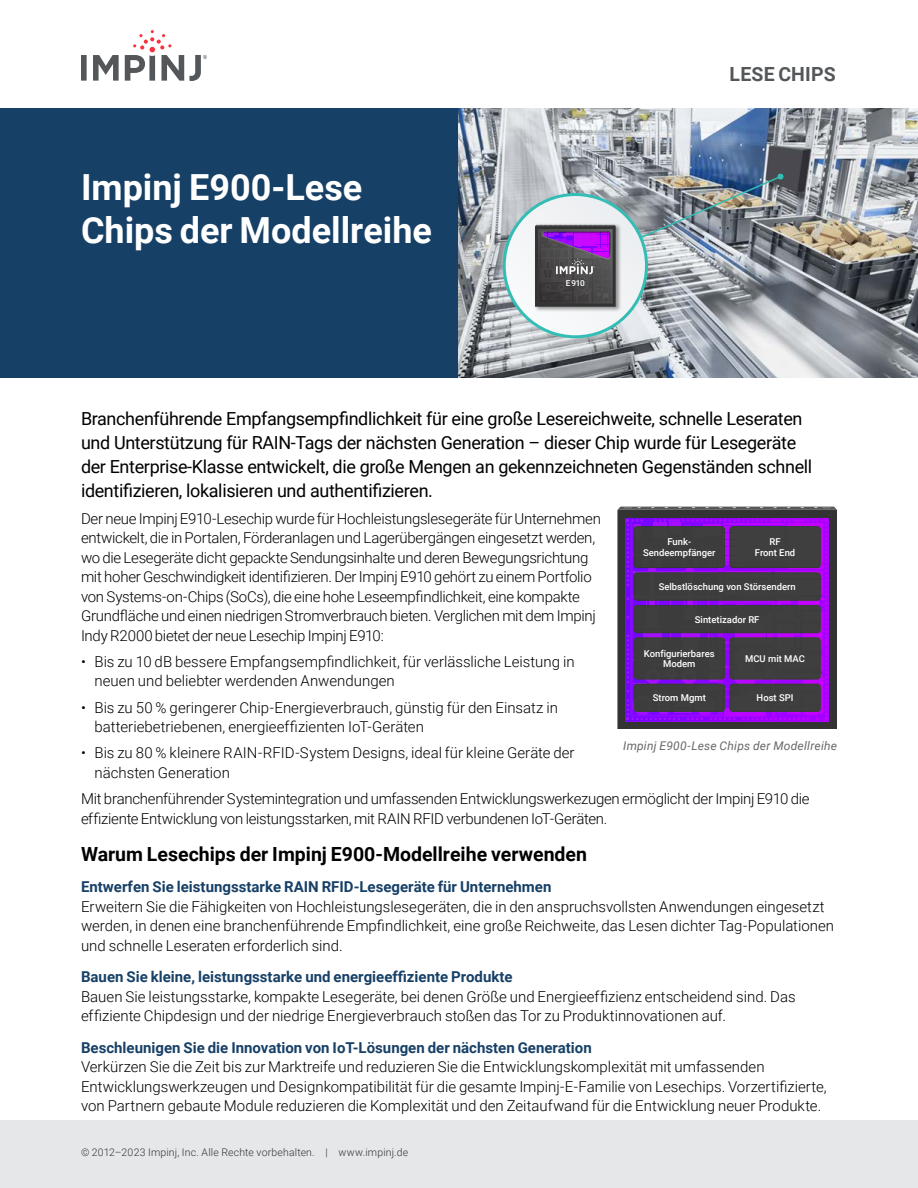
<style>
.page{position:relative;width:918px;height:1188px;background:#fff}
.page>*{position:absolute;margin:0;border:0;box-sizing:border-box;transform-origin:0 0}
.t1{font:700 36px/43.2px "Roboto";color:#fff}
.t2{font:700 19.5px "Roboto";color:#000}
.t3{font:700 19.5px "Roboto";letter-spacing:.01em;color:#545759}
.t4{font:18px/24px "Roboto";letter-spacing:-.02em;color:#000}
.t5{font:300 15px/19.5px "Roboto";letter-spacing:-.005em;color:#000}
.t6{font:700 15px "Roboto";color:#174067}
.t7{font:italic 12px "Roboto";letter-spacing:.02em;color:#666767}
.t8{font:300 10.5px "Roboto";letter-spacing:.015em;color:#333}
.t9{font:500 9.45px/10.8px "Roboto";color:#fff;text-align:center}
.t10{font:500 8.25px "Roboto";color:#fff}
</style>
<div class="page">
<div style="left:0;top:1120px;width:917px;height:68px;background:#e6e7e8"></div>
<svg style="left:81px;top:30px;width:126px;height:51px"></svg>
<div style="left:0;top:108px;width:459px;height:270px;background:#174067"></div>
<svg style="left:617px;top:510px;width:220px;height:219px;background:#3b3341"></svg>
<svg style="left:617px;top:507px;width:220px;height:3px"></svg>
<svg style="left:626px;top:518px;width:203px;height:203px;background:#542f6c"></svg>
<img style="left:459px;top:108px;width:459px;height:270px">
<svg style="left:504px;top:195px;width:142px;height:142px"></svg>
<div style="left:534px;top:224px;width:88px;height:88px;background:#000;opacity:.4"></div>
<img style="left:535px;top:174px;width:248px;height:133px">
<div style="left:503px;top:193px;width:145px;height:145px;border:3px solid #34bdb4;border-radius:50%"></div>
<h1 class="t1" style="left:81px;top:164px;width:353px">Impinj E900-Lese<br>Chips der Modellreihe</h1>
<p class="t10" style="left:566px;top:278px;width:20px">E910</p>
<h2 class="t3" style="left:730px;top:60px;width:108px">LESE CHIPS</h2>
<p class="t4" style="left:81px;top:406px;width:733px">Branchenführende Empfangsempfindlichkeit für eine große Lesereichweite, schnelle Leseraten und Unterstützung für RAIN-Tags der nächsten Generation – dieser Chip wurde für Lesegeräte der Enterprise-Klasse entwickelt, die große Mengen an gekennzeichneten Gegenständen schnell identifizieren, lokalisieren und authentifizieren.</p>
<p class="t5" style="left:81px;top:508px;width:522px">Der neue Impinj E910-Lesechip wurde für Hochleistungslesegeräte für Unternehmen entwickelt, die in Portalen, Förderanlagen und Lagerübergängen eingesetzt werden, wo die Lesegeräte dicht gepackte Sendungsinhalte und deren Bewegungsrichtung mit hoher Geschwindigkeit identifizieren. Der Impinj E910 gehört zu einem Portfolio von Systems-on-Chips (SoCs), die eine hohe Leseempfindlichkeit, eine kompakte Grundfläche und einen niedrigen Stromverbrauch bieten. Verglichen mit dem Impinj Indy R2000 bietet der neue Lesechip Impinj E910:</p>
<p class="t5" style="left:94px;top:651px;width:482px;text-indent:-14px">• Bis zu 10 dB bessere Empfangsempfindlichkeit, für verlässliche Leistung in neuen und beliebter werdenden Anwendungen</p>
<p class="t5" style="left:94px;top:697px;width:465px;text-indent:-14px">• Bis zu 50 % geringerer Chip-Energieverbrauch, günstig für den Einsatz in batteriebetriebenen, energieeffizienten IoT-Geräten</p>
<p class="t5" style="left:94px;top:743px;width:482px;text-indent:-14px">• Bis zu 80 % kleinere RAIN-RFID-System Designs, ideal für kleine Geräte der nächsten Generation</p>
<p class="t5" style="left:81px;top:788px;width:730px">Mit branchenführender Systemintegration und umfassenden Entwicklungswerkezugen ermöglicht der Impinj E910 die effiziente Entwicklung von leistungsstarken, mit RAIN RFID verbundenen IoT-Geräten.</p>
<h2 class="t2" style="left:81px;top:840px;width:508px">Warum Lesechips der Impinj E900-Modellreihe verwenden</h2>
<p class="t6" style="left:81px;top:876px;width:472px">Entwerfen Sie leistungsstarke RAIN RFID-Lesegeräte für Unternehmen</p>
<p class="t5" style="left:81px;top:896px;width:755px">Erweitern Sie die Fähigkeiten von Hochleistungslesegeräten, die in den anspruchsvollsten Anwendungen eingesetzt werden, in denen eine branchenführende Empfindlichkeit, eine große Reichweite, das Lesen dichter Tag-Populationen und schnelle Leseraten erforderlich sind.</p>
<p class="t6" style="left:81px;top:966px;width:433px">Bauen Sie kleine, leistungsstarke und energieeffiziente Produkte</p>
<p class="t5" style="left:81px;top:986px;width:716px">Bauen Sie leistungsstarke, kompakte Lesegeräte, bei denen Größe und Energieeffizienz entscheidend sind. Das effiziente Chipdesign und der niedrige Energieverbrauch stoßen das Tor zu Produktinnovationen auf.</p>
<p class="t6" style="left:81px;top:1037px;width:512px">Beschleunigen Sie die Innovation von IoT-Lösungen der nächsten Generation</p>
<p class="t5" style="left:81px;top:1056px;width:747px">Verkürzen Sie die Zeit bis zur Marktreife und reduzieren Sie die Entwicklungskomplexität mit umfassenden<br>Entwicklungswerkzeugen und Designkompatibilität für die gesamte Impinj-E-Familie von Lesechips. Vorzertifizierte, von Partnern gebaute Module reduzieren die Komplexität und den Zeitaufwand für die Entwicklung neuer Produkte.</p>
<p class="t9" style="left:643px;top:536px;width:74px">Funk-<br>Sendeempfänger</p>
<p class="t9" style="left:659px;top:581px;width:139px">Selbstlöschung von Störsendern</p>
<p class="t9" style="left:695px;top:614px;width:66px">Sintetizador RF</p>
<p class="t9" style="left:755px;top:536px;width:42px">RF<br>Front End</p>
<p class="t9" style="left:644px;top:648px;width:72px">Konfigurierbares<br>Modem</p>
<p class="t9" style="left:745px;top:653px;width:61px">MCU mit MAC</p>
<p class="t9" style="left:653px;top:692px;width:55px">Strom Mgmt</p>
<p class="t9" style="left:757px;top:692px;width:38px">Host SPI</p>
<p class="t7" style="left:623px;top:737px;width:215px">Impinj E900-Lese Chips der Modellreihe</p>
<p class="t8" style="left:81px;top:1145px;width:329px">© 2012–2023 Impinj, Inc. Alle Rechte vorbehalten. | www.impinj.de</p>
</div>
